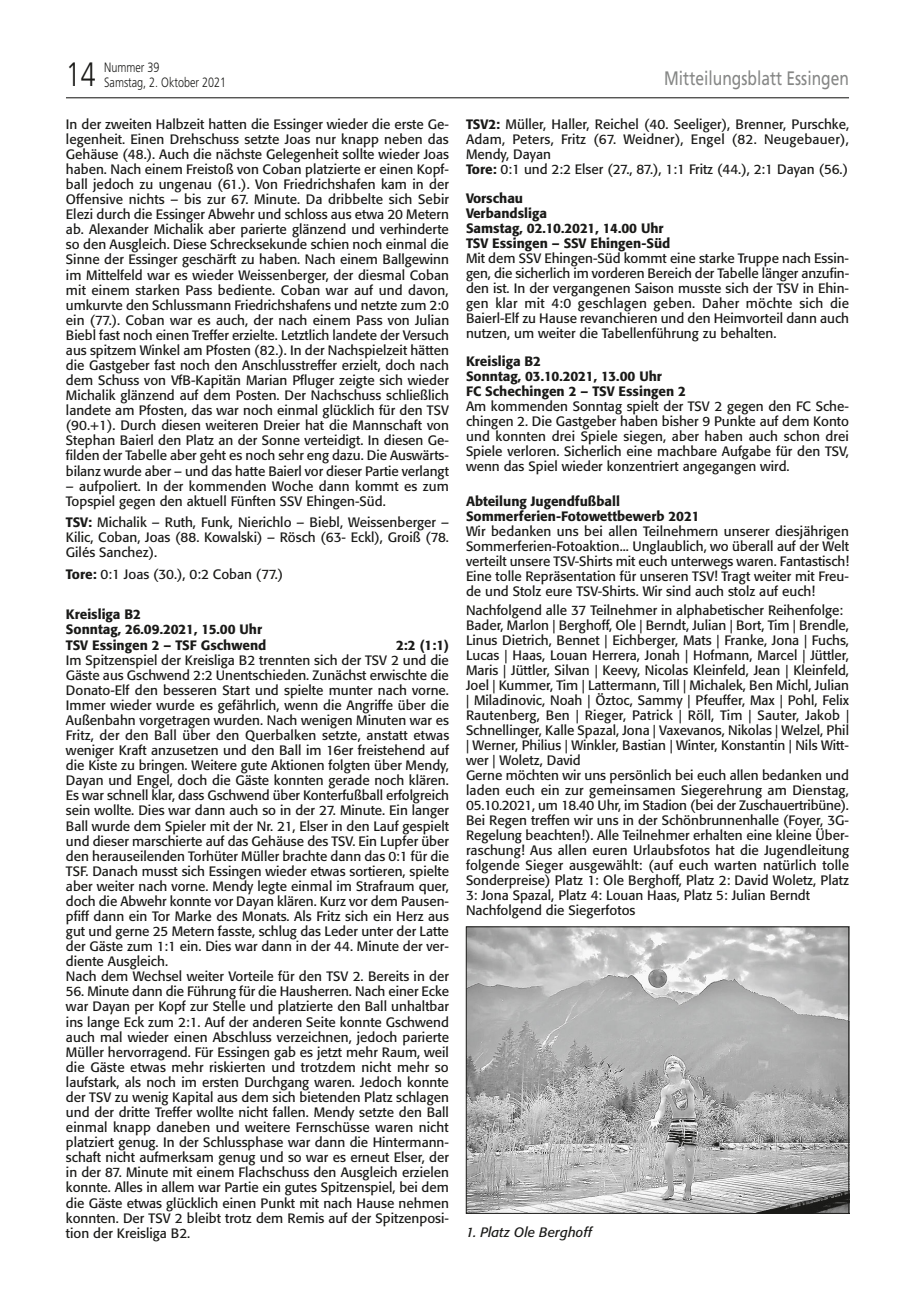
<style>
.page{position:relative;width:915px;height:1297px;background:#fff}
.page>*{position:absolute;margin:0;border:0;box-sizing:border-box;transform-origin:0 0}
.t1{font:300 33.75px "Frutiger";color:#1a1a18;scale:.8 1}
.t2{font:19.5px "Frutiger";color:#868786;scale:.8 1}
.t3{font:13.5px/15.1px "Formata";color:#1a1a18;text-align:justify}
.t4{font:500 13.5px/15px "Formata";color:#1a1a18}
.t5{font:300 13.5px "Frutiger";color:#1a1a18;scale:.8 1}
.t6{font:italic 13.5px "Formata";letter-spacing:.01em;color:#1a1a18}
.s1{font-weight:500}
</style>
<div class="page">
<hr style="left:66px;top:97px;width:782px;height:1px;background:#1a1a18">
<img style="left:468px;top:929px;width:378px;height:282px">
<div style="left:466px;top:927px;width:382px;height:286px;border:1px solid #1a1a18"></div>
<p class="t5" style="left:104px;top:60px;width:71px">Nummer 39</p>
<h1 class="t1" style="left:66px;top:55px;width:39px">14</h1>
<p class="t5" style="left:104px;top:75px;width:154px">Samstag, 2. Oktober 2021</p>
<h2 class="t2" style="left:664px;top:67px;width:232px">Mitteilungsblatt Essingen</h2>
<p class="t3" style="left:66px;top:116px;width:384px">In der zweiten Halbzeit hatten die Essinger wieder die erste Ge&shy;legenheit. Einen Drehschuss setzte Joas nur knapp neben das Gehäuse (48.). Auch die nächste Gelegenheit sollte wieder Joas haben. Nach einem Freistoß von Coban platzierte er einen Kopf&shy;ball jedoch zu ungenau (61.). Von Friedrichshafen kam in der Offensive nichts – bis zur 67. Minute. Da dribbelte sich Sebir Elezi durch die Essinger Abwehr und schloss aus etwa 20 Metern ab. Alexander Michalik aber parierte glänzend und verhinderte so den Ausgleich. Diese Schrecksekunde schien noch einmal die Sinne der Essinger geschärft zu haben. Nach einem Ballgewinn im Mittelfeld war es wieder Weissenberger, der diesmal Coban mit einem starken Pass bediente. Coban war auf und davon, umkurvte den Schlussmann Friedrichshafens und netzte zum 2:0 ein (77.). Coban war es auch, der nach einem Pass von Julian Biebl fast noch einen Treffer erzielte. Letztlich landete der Versuch aus spitzem Winkel am Pfosten (82.). In der Nachspielzeit hätten die Gastgeber fast noch den Anschlusstreffer erzielt, doch nach dem Schuss von VfB-Kapitän Marian Pfluger zeigte sich wieder Michalik glänzend auf dem Posten. Der Nachschuss schließlich landete am Pfosten, das war noch einmal glücklich für den TSV (90.+1). Durch diesen weiteren Dreier hat die Mannschaft von Stephan Baierl den Platz an der Sonne verteidigt. In diesen Ge&shy;filden der Tabelle aber geht es noch sehr eng dazu. Die Auswärts&shy;bilanz wurde aber – und das hatte Baierl vor dieser Partie verlangt</p>
<p class="t3" style="left:66px;top:478px;width:384px">– aufpoliert. In der kommenden Woche dann kommt es zum<br>Topspiel gegen den aktuell Fünften SSV Ehingen-Süd.</p>
<p class="t3" style="left:66px;top:515px;width:384px"><span class="s1">TSV:</span> Michalik – Ruth, Funk, Nierichlo – Biebl, Weissenberger – Kilic, Coban, Joas (88. Kowalski) – Rösch (63- Eckl), Groiß (78.<br>Gilés Sanchez).</p>
<p class="t3" style="left:66px;top:566px;width:219px"><span class="s1">Tore:</span> 0:1 Joas (30.), 0:2 Coban (77.)</p>
<p class="t4" style="left:66px;top:607px;width:202px">Kreisliga B2<br>Sonntag, 26.09.2021, 15.00 Uhr<br>TSV Essingen 2 – TSF Gschwend</p>
<p class="t3" style="left:466px;top:117px;width:384px;text-align:left"><span class="s1">TSV2:</span> Müller, Haller, Reichel (40. Seeliger), Brenner, Purschke, Adam, Peters, Fritz (67. Weidner), Engel (82. Neugebauer), Mendy, Dayan<br><span class="s1">Tore:</span> 0:1 und 2:2 Elser (27., 87.), 1:1 Fritz (44.), 2:1 Dayan (56.)</p>
<p class="t4" style="left:466px;top:190px;width:206px">Vorschau<br>Verbandsliga<br>Samstag, 02.10.2021, 14.00 Uhr<br>TSV Essingen – SSV Ehingen-Süd</p>
<p class="t3" style="left:466px;top:250px;width:384px">Mit dem SSV Ehingen-Süd kommt eine starke Truppe nach Essin&shy;gen, die sicherlich im vorderen Bereich der Tabelle länger anzufin&shy;den ist. In der vergangenen Saison musste sich der TSV in Ehin&shy;gen klar mit 4:0 geschlagen geben. Daher möchte sich die Baierl-Elf zu Hause revanchieren und den Heimvorteil dann auch nutzen, um weiter die Tabellenführung zu behalten.</p>
<p class="t4" style="left:466px;top:354px;width:221px">Kreisliga B2<br>Sonntag, 03.10.2021, 13.00 Uhr<br>FC Schechingen 2 – TSV Essingen 2</p>
<p class="t3" style="left:466px;top:399px;width:384px">Am kommenden Sonntag spielt der TSV 2 gegen den FC Sche&shy;chingen 2. Die Gastgeber haben bisher 9 Punkte auf dem Konto und konnten drei Spiele siegen, aber haben auch schon drei Spiele verloren. Sicherlich eine machbare Aufgabe für den TSV, wenn das Spiel wieder konzentriert angegangen wird.</p>
<p class="t4" style="left:466px;top:493px;width:235px">Abteilung Jugendfußball<br>Sommerferien-Fotowettbewerb 2021</p>
<p class="t3" style="left:466px;top:523px;width:384px">Wir bedanken uns bei allen Teilnehmern unserer diesjährigen Sommerferien-Fotoaktion... Unglaublich, wo überall auf der Welt verteilt unsere TSV-Shirts mit euch unterwegs waren. Fantastisch!<br>Eine tolle Repräsentation für unseren TSV! Tragt weiter mit Freu&shy;de und Stolz eure TSV-Shirts. Wir sind auch stolz auf euch!</p>
<p class="t3" style="left:466px;top:603px;width:384px;text-align:left">Nachfolgend alle 37 Teilnehmer in alphabetischer Reihenfolge:<br>Bader, Marlon | Berghoff, Ole | Berndt, Julian | Bort, Tim | Brendle, Linus Dietrich, Bennet | Eichberger, Mats | Franke, Jona | Fuchs, Lucas | Haas, Louan Herrera, Jonah | Hofmann, Marcel | Jüttler, Maris | Jüttler, Silvan | Keevy, Nicolas Kleinfeld, Jean | Kleinfeld, Joel | Kummer, Tim | Lattermann, Till | Michalek, Ben Michl, Julian | Miladinovic, Noah | Öztoc, Sammy | Pfeuffer, Max | Pohl, Felix Rautenberg, Ben | Rieger, Patrick | Röll, Tim | Sauter, Jakob | Schnellinger, Kalle Spazal, Jona | Vaxevanos, Nikolas | Welzel, Phil | Werner, Philius | Winkler, Bastian | Winter, Konstantin | Nils Witt&shy;wer | Woletz, David<br>Gerne möchten wir uns persönlich bei euch allen bedanken und laden euch ein zur gemeinsamen Siegerehrung am Dienstag, 05.10.2021, um 18.40 Uhr, im Stadion (bei der Zuschauertribüne).<br>Bei Regen treffen wir uns in der Schönbrunnenhalle (Foyer, 3G-Regelung beachten!). Alle Teilnehmer erhalten eine kleine Über&shy;raschung! Aus allen euren Urlaubsfotos hat die Jugendleitung folgende Sieger ausgewählt: (auf euch warten natürlich tolle Sonderpreise) Platz 1: Ole Berghoff, Platz 2: David Woletz, Platz 3: Jona Spazal, Platz 4: Louan Haas, Platz 5: Julian Berndt Nachfolgend die Siegerfotos</p>
<p class="t4" style="left:396px;top:637px;width:54px">2:2 (1:1)</p>
<p class="t3" style="left:66px;top:652px;width:384px;text-align:left">Im Spitzenspiel der Kreisliga B2 trennten sich der TSV 2 und die Gäste aus Gschwend 2:2 Unentschieden. Zunächst erwischte die Donato-Elf den besseren Start und spielte munter nach vorne.<br>Immer wieder wurde es gefährlich, wenn die Angriffe über die Außenbahn vorgetragen wurden. Nach wenigen Minuten war es Fritz, der den Ball über den Querbalken setzte, anstatt etwas weniger Kraft anzusetzen und den Ball im 16er freistehend auf die Kiste zu bringen. Weitere gute Aktionen folgten über Mendy, Dayan und Engel, doch die Gäste konnten gerade noch klären.<br>Es war schnell klar, dass Gschwend über Konterfußball erfolgreich sein wollte. Dies war dann auch so in der 27. Minute. Ein langer Ball wurde dem Spieler mit der Nr. 21, Elser in den Lauf gespielt und dieser marschierte auf das Gehäuse des TSV. Ein Lupfer über den herauseilenden Torhüter Müller brachte dann das 0:1 für die TSF. Danach musst sich Essingen wieder etwas sortieren, spielte aber weiter nach vorne. Mendy legte einmal im Strafraum quer, doch die Abwehr konnte vor Dayan klären. Kurz vor dem Pausen&shy;pfiff dann ein Tor Marke des Monats. Als Fritz sich ein Herz aus gut und gerne 25 Metern fasste, schlug das Leder unter der Latte der Gäste zum 1:1 ein. Dies war dann in der 44. Minute der ver&shy;diente Ausgleich.<br>Nach dem Wechsel weiter Vorteile für den TSV 2. Bereits in der</p>
<p class="t3" style="left:66px;top:984px;width:384px">56. Minute dann die Führung für die Hausherren. Nach einer Ecke war Dayan per Kopf zur Stelle und platzierte den Ball unhaltbar ins lange Eck zum 2:1. Auf der anderen Seite konnte Gschwend auch mal wieder einen Abschluss verzeichnen, jedoch parierte Müller hervorragend. Für Essingen gab es jetzt mehr Raum, weil die Gäste etwas mehr riskierten und trotzdem nicht mehr so laufstark, als noch im ersten Durchgang waren. Jedoch konnte der TSV zu wenig Kapital aus dem sich bietenden Platz schlagen und der dritte Treffer wollte nicht fallen. Mendy setzte den Ball einmal knapp daneben und weitere Fernschüsse waren nicht platziert genug. In der Schlussphase war dann die Hintermann&shy;schaft nicht aufmerksam genug und so war es erneut Elser, der in der 87. Minute mit einem Flachschuss den Ausgleich erzielen konnte. Alles in allem war Partie ein gutes Spitzenspiel, bei dem die Gäste etwas glücklich einen Punkt mit nach Hause nehmen konnten. Der TSV 2 bleibt trotz dem Remis auf der Spitzenposi&shy;tion der Kreisliga B2.</p>
<p class="t6" style="left:466px;top:1224px;width:128px">1. Platz Ole Berghoff</p>
</div>
